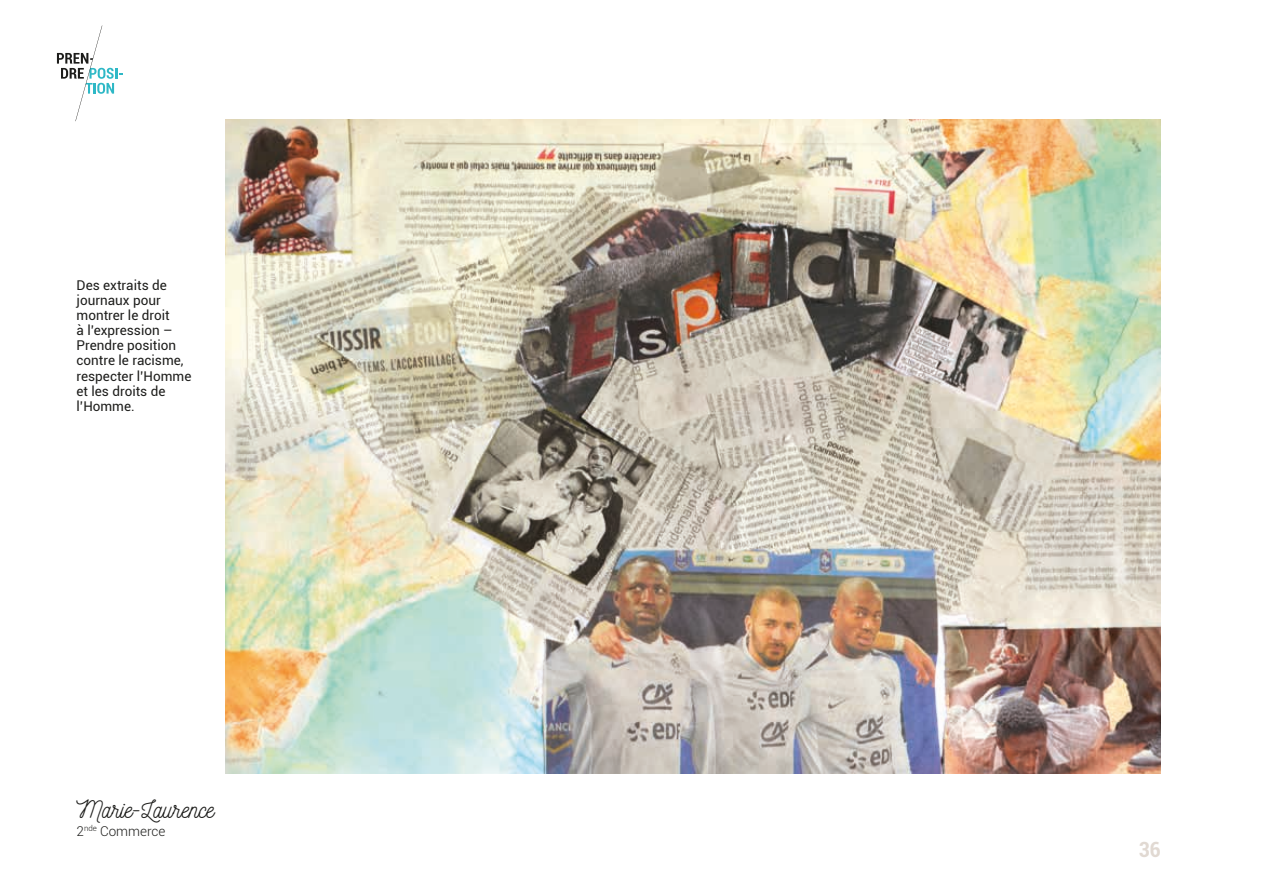
<style>
.page{position:relative;width:1263px;height:893px;background:#fff}
.page>*{position:absolute;margin:0;border:0;box-sizing:border-box;transform-origin:0 0}
.t1{font:24px "Nickainley";color:#1d1d1b}
.t2{font:700 condensed 21px "Roboto";color:#e1d9d2}
.t3{font:13.5px/15.1px "Roboto";color:#1d1d1b}
.t4{font:300 13.5px "Roboto";color:#1d1d1b}
</style>
<div class="page">
<img style="left:225px;top:119px;width:936px;height:655px">
<svg style="left:57px;top:26px;width:66px;height:95px"></svg>
<p class="t3" style="left:77px;top:277px;width:116px">Des extraits de journaux pour montrer le droit<br>à l’expression –<br>Prendre position contre le racisme, respecter l’Homme et les droits de l’Homme.</p>
<h1 class="t1" style="left:77px;top:793px;width:139px">Marie-Laurence</h1>
<p class="t4" style="left:77px;top:821px;width:91px">2<sup>nde</sup> Commerce</p>
<h2 class="t2" style="left:1139px;top:834px;width:24px">36</h2>
</div>
